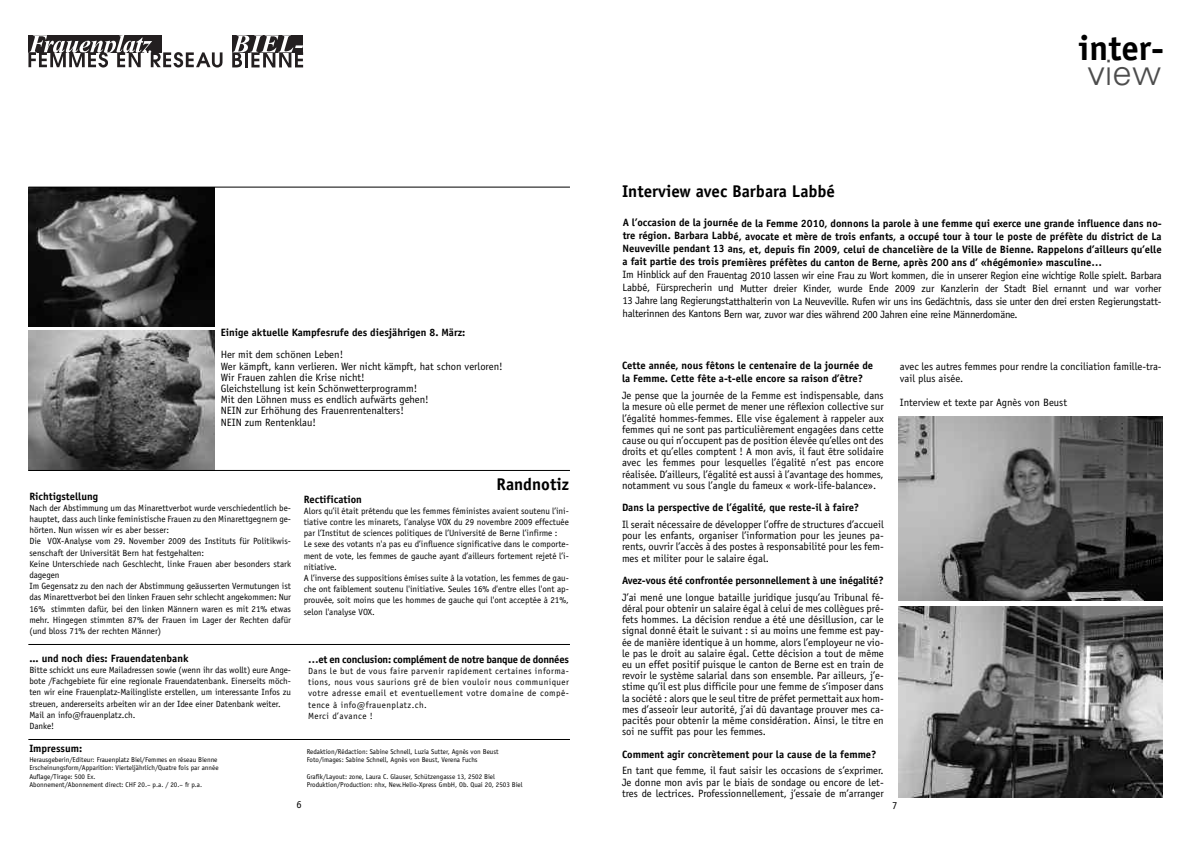
<style>
.page{position:relative;width:1191px;height:842px;background:#fff}
.page>*{position:absolute;margin:0;border:0;box-sizing:border-box;transform-origin:0 0}
.t1{font:700 35px "Officina Sans";color:#000}
.t2{font:300 35px "Univers";color:#4d4d4d}
.t3{font:700 17px "Officina Sans";color:#000}
.t4{font:10.6px/11.2px "Officina Sans";color:#000;text-align:justify}
.t5{font:700 10.6px/13px "Officina Sans";color:#000}
.t6{font:700 10.6px "Officina Sans";letter-spacing:-.02em;color:#000}
.t7{font:9px/11.2px "Officina Sans";color:#000}
.t8{font:9px/11.2px "Officina Sans";letter-spacing:.05em;color:#000}
.t9{font:7px/8.4px "Officina Sans";color:#000}
</style>
<div class="page">
<img style="left:29px;top:188px;width:185px;height:138px">
<svg style="left:232px;top:35px;width:71px;height:32px"></svg>
<svg style="left:28px;top:35px;width:194px;height:33px"></svg>
<img style="left:899px;top:606px;width:263px;height:191px">
<img style="left:899px;top:416px;width:263px;height:185px">
<img style="left:28px;top:330px;width:186px;height:140px">
<hr style="left:28px;top:739px;width:542px;height:1px;background:#000">
<hr style="left:28px;top:470px;width:542px;height:1px;background:#000">
<hr style="left:28px;top:644px;width:542px;height:1px;background:#000">
<hr style="left:28px;top:187px;width:542px;height:1px;background:#000">
<h1 class="t1" style="left:1078px;top:35px;width:87px">inter-</h1>
<h1 class="t2" style="left:1087px;top:60px;width:75px">view</h1>
<p class="t5" style="left:221px;top:327px;width:246px">Einige aktuelle Kampfesrufe des diesjährigen 8. März:</p>
<p class="t4" style="left:221px;top:350px;width:283px;text-align:left">Her mit dem schönen Leben!<br>Wer kämpft, kann verlieren. Wer nicht kämpft, hat schon verloren!<br>Wir Frauen zahlen die Krise nicht!<br>Gleichstellung ist kein Schönwetterprogramm!<br>Mit den Löhnen muss es endlich aufwärts gehen!<br>NEIN zur Erhöhung des Frauenrentenalters!<br>NEIN zum Rentenklau!</p>
<p class="t5" style="left:29px;top:490px;width:70px">Richtigstellung</p>
<p class="t7" style="left:29px;top:503px;width:263px">Nach der Abstimmung um das Minarettverbot wurde verschiedentlich be&shy;hauptet, dass auch linke feministische Frauen zu den Minarettgegnern ge&shy;hörten. Nun wissen wir es aber besser:<br>Die VOX-Analyse vom 29. November 2009 des Instituts für Politikwis&shy;senschaft der Universität Bern hat festgehalten:<br>Keine Unterschiede nach Geschlecht, linke Frauen aber besonders stark dagegen<br>Im Gegensatz zu den nach der Abstimmung geäusserten Vermutungen ist das Minarettverbot bei den linken Frauen sehr schlecht angekommen: Nur 16% stimmten dafür, bei den linken Männern waren es mit 21% etwas mehr. Hingegen stimmten 87% der Frauen im Lager der Rechten dafür (und bloss 71% der rechten Männer)</p>
<p class="t5" style="left:29px;top:652px;width:161px">... und noch dies: Frauendatenbank</p>
<p class="t7" style="left:29px;top:665px;width:263px">Bitte schickt uns eure Mailadressen sowie (wenn ihr das wollt) eure Ange&shy;bote /Fachgebiete für eine regionale Frauendatenbank. Einerseits möch&shy;ten wir eine Frauenplatz-Mailingliste erstellen, um interessante Infos zu streuen, andererseits arbeiten wir an der Idee einer Datenbank weiter.<br>Mail an info@frauenplatz.ch.<br>Danke!</p>
<p class="t5" style="left:29px;top:742px;width:54px">Impressum:</p>
<p class="t9" style="left:29px;top:756px;width:191px">Herausgeberin/Editeur: Frauenplatz Biel/Femmes en réseau Bienne Erscheinungsform/Apparition: Vierteljährlich/Quatre fois par année Auflage/Tirage: 500 Ex.<br>Abonnement/Abonnement direct: CHF 20.– p.a. / 20.– fr p.a.</p>
<h2 class="t3" style="left:496px;top:477px;width:74px">Randnotiz</h2>
<p class="t5" style="left:304px;top:493px;width:60px">Rectification</p>
<p class="t7" style="left:304px;top:506px;width:267px">Alors qu’il était prétendu que les femmes féministes avaient soutenu l’ini&shy;tiative contre les minarets, l’analyse VOX du 29 novembre 2009 effectuée par l’Institut de sciences politiques de l’Université de Berne l’infirme :<br>Le sexe des votants n'a pas eu d’influence significative dans le comporte&shy;ment de vote, les femmes de gauche ayant d’ailleurs fortement rejeté l’i&shy;nitiative.<br>A l’inverse des suppositions émises suite à la votation, les femmes de gau&shy;che ont faiblement soutenu l'initiative. Seules 16% d'entre elles l'ont ap&shy;prouvée, soit moins que les hommes de gauche qui l'ont acceptée à 21%, selon l'analyse VOX.</p>
<p class="t6" style="left:308px;top:655px;width:262px">…et en conclusion: complément de notre banque de données</p>
<p class="t8" style="left:308px;top:666px;width:262px">Dans le but de vous faire parvenir rapidement certaines informa&shy;tions, nous vous saurions gré de bien vouloir nous communiquer votre adresse email et eventuellement votre domaine de compé&shy;tence à info@frauenplatz.ch.<br>Merci d’avance !</p>
<p class="t9" style="left:307px;top:748px;width:193px">Redaktion/Rédaction: Sabine Schnell, Luzia Sutter, Agnès von Beust<br>Foto/images: Sabine Schnell, Agnès von Beust, Verena Fuchs</p>
<p class="t9" style="left:307px;top:773px;width:217px">Grafik/Layout: zone, Laura C. Glauser, Schützengasse 13, 2502 Biel<br>Produktion/Production: nhx, New.Helio-Xpress GmbH, Ob. Quai 20, 2503 Biel</p>
<h2 class="t3" style="left:622px;top:184px;width:214px">Interview avec Barbara Labbé</h2>
<p class="t5" style="left:622px;top:218px;width:540px;text-align:justify">A l’occasion de la journée de la Femme 2010, donnons la parole à une femme qui exerce une grande influence dans no&shy;tre région. Barbara Labbé, avocate et mère de trois enfants, a occupé tour à tour le poste de préfète du district de La Neuveville pendant 13 ans, et, depuis fin 2009, celui de chancelière de la Ville de Bienne. Rappelons d’ailleurs qu’elle a fait partie des trois premières préfètes du canton de Berne, après 200 ans d’ «hégémonie» masculine…</p>
<p class="t4" style="left:622px;top:270px;width:540px;line-height:12.9px">Im Hinblick auf den Frauentag 2010 lassen wir eine Frau zu Wort kommen, die in unserer Region eine wichtige Rolle spielt. Barbara Labbé, Fürsprecherin und Mutter dreier Kinder, wurde Ende 2009 zur Kanzlerin der Stadt Biel ernannt und war vorher 13 Jahre lang Regierungstatthalterin von La Neuveville. Rufen wir uns ins Gedächtnis, dass sie unter den drei ersten Regierungstatt&shy;halterinnen des Kantons Bern war, zuvor war dies während 200 Jahren eine reine Männerdomäne.</p>
<p class="t5" style="left:622px;top:360px;width:253px">Cette année, nous fêtons le centenaire de la journée de la Femme. Cette fête a-t-elle encore sa raison d’être?</p>
<p class="t4" style="left:622px;top:391px;width:263px">Je pense que la journée de la Femme est indispensable, dans la mesure où elle permet de mener une réflexion collective sur l’égalité hommes-femmes. Elle vise également à rappeler aux femmes qui ne sont pas particulièrement engagées dans cette cause ou qui n’occupent pas de position élevée qu’elles ont des droits et qu’elles comptent ! A mon avis, il faut être solidaire avec les femmes pour lesquelles l’égalité n’est pas encore réalisée. D’ailleurs, l’égalité est aussi à l’avantage des hommes, notamment vu sous l’angle du fameux « work-life-balance».</p>
<p class="t5" style="left:622px;top:502px;width:239px">Dans la perspective de l’égalité, que reste-il à faire?</p>
<p class="t4" style="left:622px;top:520px;width:263px">Il serait nécessaire de développer l’offre de structures d’accueil pour les enfants, organiser l’information pour les jeunes pa&shy;rents, ouvrir l’accès à des postes à responsabilité pour les fem&shy;mes et militer pour le salaire égal.</p>
<p class="t5" style="left:622px;top:575px;width:263px">Avez-vous été confrontée personnellement à une inégalité?</p>
<p class="t4" style="left:622px;top:592px;width:263px">J’ai mené une longue bataille juridique jusqu’au Tribunal fé&shy;déral pour obtenir un salaire égal à celui de mes collègues pré&shy;fets hommes. La décision rendue a été une désillusion, car le signal donné était le suivant : si au moins une femme est pay&shy;ée de manière identique à un homme, alors l’employeur ne vio&shy;le pas le droit au salaire égal. Cette décision a tout de même eu un effet positif puisque le canton de Berne est en train de revoir le système salarial dans son ensemble. Par ailleurs, j’e&shy;stime qu’il est plus difficile pour une femme de s’imposer dans la société : alors que le seul titre de préfet permettait aux hom&shy;mes d’asseoir leur autorité, j’ai dû davantage prouver mes ca&shy;pacités pour obtenir la même considération. Ainsi, le titre en soi ne suffit pas pour les femmes.</p>
<p class="t5" style="left:622px;top:748px;width:256px">Comment agir concrètement pour la cause de la femme?</p>
<p class="t4" style="left:622px;top:766px;width:263px">En tant que femme, il faut saisir les occasions de s’exprimer.<br>Je donne mon avis par le biais de sondage ou encore de let&shy;tres de lectrices. Professionnellement, j’essaie de m’arranger</p>
<p class="t4" style="left:900px;top:362px;width:263px">avec les autres femmes pour rendre la conciliation famille-tra&shy;vail plus aisée.</p>
<p class="t4" style="left:900px;top:397px;width:169px">Interview et texte par Agnès von Beust</p>
<p class="t4" style="left:296px;top:800px;width:7px">6</p>
<p class="t4" style="left:892px;top:800px;width:7px">7</p>
</div>
